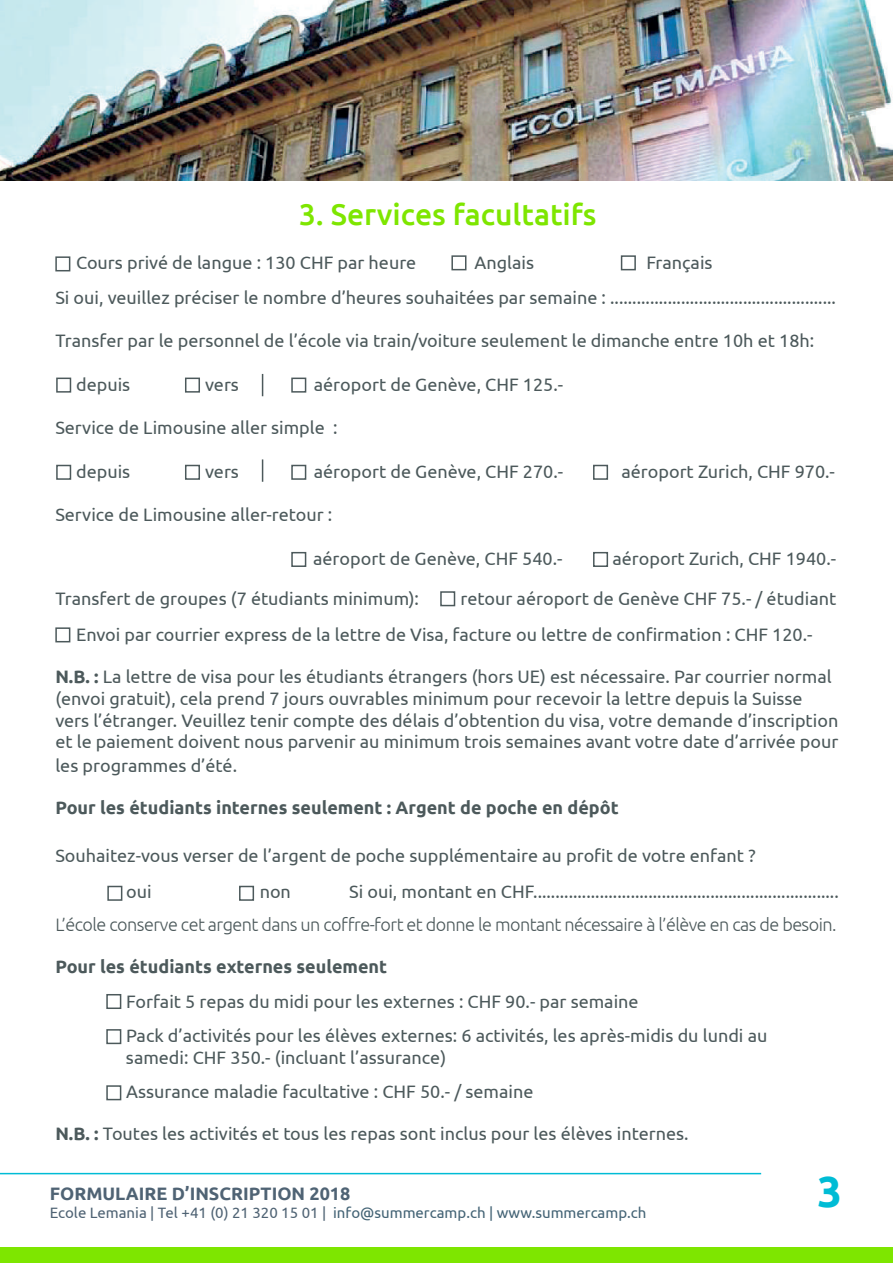
<style>
.page{position:relative;width:893px;height:1263px;background:#fff}
.page>*{position:absolute;margin:0;border:0;box-sizing:border-box;transform-origin:0 0}
.t1{font:700 43.5px "Ubuntu";color:#00bcd5}
.t2{font:500 30px "Ubuntu";color:#7ee600}
.t3{font:18px/34.5px "Ubuntu";color:#4c595b}
.t4{font:300 18px "Ubuntu";letter-spacing:-.03em;color:#4c595b}
.t5{font:700 18px "Ubuntu";color:#4c595b}
.t6{font:700 18px "Ubuntu";color:#4f6374}
.t7{font:15px "Ubuntu";color:#436375}
.s1{font-weight:700}
.s2{color:#4f6374}
</style>
<div class="page">
<img style="left:0;top:0;width:893px;height:181px">
<div style="left:0;top:1247px;width:893px;height:16px;background:#7ee600"></div>
<div style="left:56px;top:465px;width:15px;height:15px;border:2px solid #4c595b"></div>
<div style="left:185px;top:465px;width:15px;height:15px;border:2px solid #4c595b"></div>
<div style="left:291px;top:465px;width:15px;height:15px;border:2px solid #4c595b"></div>
<div style="left:291px;top:552px;width:15px;height:15px;border:2px solid #4c595b"></div>
<div style="left:593px;top:465px;width:15px;height:15px;border:2px solid #4c595b"></div>
<div style="left:593px;top:552px;width:15px;height:15px;border:2px solid #4c595b"></div>
<div style="left:107px;top:886px;width:15px;height:15px;border:2px solid #4c595b"></div>
<div style="left:239px;top:886px;width:15px;height:15px;border:2px solid #4c595b"></div>
<div style="left:106px;top:994px;width:15px;height:15px;border:2px solid #4c595b"></div>
<div style="left:106px;top:1029px;width:15px;height:15px;border:2px solid #4c595b"></div>
<div style="left:106px;top:1085px;width:15px;height:15px;border:2px solid #4c595b"></div>
<div style="left:55px;top:256px;width:15px;height:15px;border:2px solid #4c595b"></div>
<div style="left:55px;top:627px;width:15px;height:15px;border:2px solid #4c595b"></div>
<hr style="left:0;top:1173px;width:761px;height:1px;background:#00bcd5">
<div style="left:621px;top:255px;width:15px;height:15px;border:2px solid #4c595b"></div>
<div style="left:451px;top:255px;width:15px;height:15px;border:2px solid #4c595b"></div>
<svg style="left:262px;top:459px;width:1px;height:23px"></svg>
<div style="left:56px;top:378px;width:15px;height:15px;border:2px solid #4c595b"></div>
<div style="left:185px;top:378px;width:15px;height:15px;border:2px solid #4c595b"></div>
<div style="left:291px;top:378px;width:15px;height:15px;border:2px solid #4c595b"></div>
<svg style="left:262px;top:374px;width:1px;height:22px"></svg>
<div style="left:440px;top:591px;width:15px;height:15px;border:2px solid #4c595b"></div>
<h2 class="t2" style="left:299px;top:196px;width:299px">3. Services facultatifs</h2>
<p class="t3" style="left:76px;top:245px;width:342px">Cours privé de langue : 130 CHF par heure</p>
<p class="t3" style="left:475px;top:245px;width:61px">Anglais</p>
<p class="t3" style="left:55px;top:245px;width:782px;text-indent:591px">Français<br>Si oui, veuillez préciser le nombre d’heures souhaitées par semaine : ...................................................</p>
<p class="t3" style="left:55px;top:323px;width:760px">Transfer par le personnel de l’école via train/voiture seulement le dimanche entre 10h et 18h:</p>
<p class="t3" style="left:76px;top:367px;width:56px">depuis</p>
<p class="t3" style="left:205px;top:367px;width:35px">vers</p>
<p class="t3" style="left:314px;top:367px;width:251px">aéroport de Genève, CHF 125.-</p>
<p class="t3" style="left:55px;top:410px;width:284px">Service de Limousine aller simple :</p>
<p class="t3" style="left:76px;top:454px;width:56px">depuis</p>
<p class="t3" style="left:205px;top:454px;width:35px">vers</p>
<p class="t3" style="left:314px;top:454px;width:251px">aéroport de Genève, CHF 270.-</p>
<p class="t3" style="left:621px;top:454px;width:215px">aéroport Zurich, CHF 970.-</p>
<p class="t3" style="left:55px;top:497px;width:278px">Service de Limousine aller-retour :</p>
<p class="t3" style="left:313px;top:541px;width:251px">aéroport de Genève, CHF 540.-</p>
<p class="t3" style="left:612px;top:541px;width:225px">aéroport Zurich, CHF 1940.-</p>
<p class="t3" style="left:55px;top:581px;width:365px">Transfert de groupes (7 étudiants minimum):</p>
<p class="t3" style="left:76px;top:580px;width:762px;line-height:36px;text-indent:384px">retour aéroport de Genève CHF 75.- / étudiant<br>Envoi par courrier express de la lettre de Visa, facture ou lettre de confirmation : CHF 120.-</p>
<p class="t3" style="left:55px;top:666px;width:785px;line-height:21.6px"><span class="s1">N.B. :</span> La lettre de visa pour les étudiants étrangers (hors UE) est nécessaire. Par courrier normal (envoi gratuit), cela prend 7 jours ouvrables minimum pour recevoir la lettre depuis la Suisse vers l’étranger. Veuillez tenir compte des délais d’obtention du visa, votre demande d’inscription et le paiement doivent nous parvenir au minimum trois semaines avant votre date d’arrivée pour</p>
<p class="t3" style="left:55px;top:748px;width:183px">les programmes d’été.</p>
<p class="t5" style="left:55px;top:797px;width:565px">Pour les étudiants internes seulement : Argent de poche en dépôt</p>
<p class="t3" style="left:126px;top:837px;width:631px;line-height:36px;text-indent:-71px">Souhaitez-vous verser de l’argent de poche supplémentaire au profit de votre enfant ? oui</p>
<p class="t3" style="left:260px;top:874px;width:33px">non</p>
<p class="t3" style="left:349px;top:874px;width:491px">Si oui, montant en CHF.....................................................................</p>
<p class="t4" style="left:55px;top:914px;width:783px">L’école conserve cet argent dans un coffre-fort et donne le montant nécessaire à l’élève en cas de besoin.</p>
<p class="t5" style="left:55px;top:956px;width:333px">Pour les étudiants externes seulement</p>
<p class="t3" style="left:126px;top:983px;width:643px">Forfait 5 repas du midi pour les externes : CHF 90.- par semaine<br>Pack d’activités pour les élèves externes: 6 activités, les après-midis du lundi au</p>
<p class="t3" style="left:126px;top:1039px;width:409px">samedi: CHF 350.- (incluant l’assurance)<br>Assurance maladie facultative : CHF 50.- / semaine</p>
<p class="t3" style="left:55px;top:1116px;width:635px"><span class="s1">N.B. :</span> Toutes les activités et tous les repas sont inclus pour les élèves internes.</p>
<p class="t6" style="left:50px;top:1183px;width:302px">FORMULAIRE D’INSCRIPTION 2018</p>
<p class="t7" style="left:50px;top:1204px;width:598px"><span class="s2">Ecole Lemania | Tel +41 (0) 21 320 15 01 |</span> info@summercamp.ch | www.summercamp.ch</p>
<h1 class="t1" style="left:817px;top:1165px;width:26px">3</h1>
</div>
